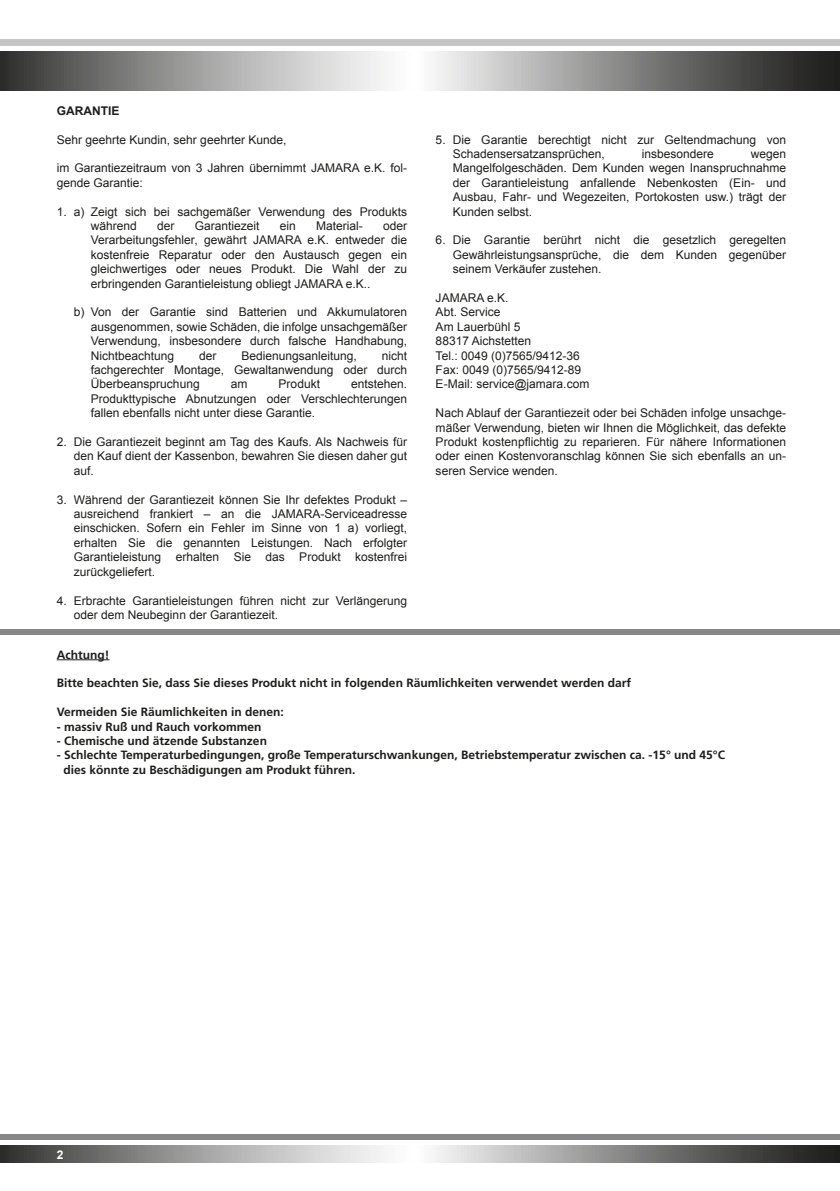
<style>
.page{position:relative;width:840px;height:1191px;background:#fff}
.page>*{position:absolute;margin:0;border:0;box-sizing:border-box;transform-origin:0 0}
.t1{font:12px/14.4px "Arial";color:#1d1d1b;text-align:justify}
.t2{font:700 12px/14.4px "Frutiger LT";color:#1d1d1b}
.t3{font:700 12px "Arial";color:#1d1d1b}
.t4{font:700 12px "Arial";color:#fff}
</style>
<div class="page">
<div style="left:0;top:40px;width:839px;height:6px;background:#c5c5c5"></div>
<svg style="left:0;top:51px;width:839px;height:40px;background:#949493"></svg>
<svg style="left:0;top:1145px;width:839px;height:17px;background:#949493"></svg>
<div style="left:0;top:1134px;width:839px;height:6px;background:#878787"></div>
<div style="left:0;top:629px;width:839px;height:6px;background:#878787"></div>
<hr style="left:57px;top:659px;width:52px;height:1px;background:#1d1d1b">
<p class="t3" style="left:57px;top:102px;width:64px">GARANTIE</p>
<p class="t1" style="left:57px;top:132px;width:231px">Sehr geehrte Kundin, sehr geehrter Kunde,</p>
<p class="t1" style="left:57px;top:161px;width:352px">im Garantiezeitraum von 3 Jahren übernimmt JAMARA e.K. fol&shy;gende Garantie:</p>
<p class="t1" style="left:91px;top:204px;width:318px;text-indent:-34px">1. a) Zeigt sich bei sachgemäßer Verwendung des Produkts während</p>
<p class="t1" style="left:157px;top:219px;width:19px">der</p>
<p class="t1" style="left:195px;top:219px;width:66px">Garantiezeit</p>
<p class="t1" style="left:280px;top:219px;width:18px">ein</p>
<p class="t1" style="left:316px;top:219px;width:48px">Material-</p>
<p class="t1" style="left:91px;top:219px;width:318px;text-indent:292px">oder Verarbeitungsfehler, gewährt JAMARA e.K. entweder die kostenfreie Reparatur oder den Austausch gegen ein gleichwertiges oder neues Produkt. Die Wahl der zu erbringenden Garantieleistung obliegt JAMARA e.K..</p>
<p class="t1" style="left:91px;top:305px;width:318px;text-indent:-17px">b) Von der Garantie sind Batterien und Akkumulatoren ausgenommen, sowie Schäden, die infolge unsachgemäßer Verwendung, insbesondere durch falsche Handhabung, Nichtbeachtung</p>
<p class="t1" style="left:91px;top:348px;width:318px;text-indent:291px">nicht fachgerechter Montage, Gewaltanwendung oder durch Überbeanspruchung</p>
<p class="t1" style="left:199px;top:348px;width:19px">der</p>
<p class="t1" style="left:241px;top:348px;width:117px">Bedienungsanleitung,</p>
<p class="t1" style="left:91px;top:377px;width:318px;text-indent:260px">entstehen.<br>Produkttypische Abnutzungen oder Verschlechterungen fallen ebenfalls nicht unter diese Garantie.</p>
<p class="t1" style="left:74px;top:435px;width:335px;text-indent:-17px">2. Die Garantiezeit beginnt am Tag des Kaufs. Als Nachweis für den Kauf dient der Kassenbon, bewahren Sie diesen daher gut auf.</p>
<p class="t1" style="left:74px;top:492px;width:335px;text-indent:-17px">3. Während der Garantiezeit können Sie Ihr defektes Produkt – ausreichend frankiert – an die JAMARA-Serviceadresse einschicken. Sofern ein Fehler im Sinne von 1 a) vorliegt, erhalten Sie die genannten Leistungen. Nach erfolgter Garantieleistung erhalten Sie das Produkt kostenfrei zurückgeliefert.</p>
<p class="t1" style="left:74px;top:593px;width:335px;text-indent:-17px">4. Erbrachte Garantieleistungen führen nicht zur Verlängerung oder dem Neubeginn der Garantiezeit.</p>
<p class="t1" style="left:231px;top:377px;width:18px">am</p>
<p class="t1" style="left:278px;top:377px;width:43px">Produkt</p>
<p class="t1" style="left:452px;top:132px;width:335px;text-indent:-17px">5. Die Garantie berechtigt nicht zur Geltendmachung von<br>Schadensersatzansprüchen,</p>
<p class="t1" style="left:641px;top:147px;width:74px">insbesondere</p>
<p class="t1" style="left:452px;top:147px;width:335px;text-indent:298px">wegen Mangelfolgeschäden. Dem Kunden wegen Inanspruchnahme der Garantieleistung anfallende Nebenkosten (Ein- und Ausbau, Fahr- und Wegezeiten, Portokosten usw.) trägt der Kunden selbst.</p>
<p class="t1" style="left:452px;top:233px;width:335px;text-indent:-17px">6. Die Garantie berührt nicht die gesetzlich geregelten Gewährleistungsansprüche, die dem Kunden gegenüber seinem Verkäufer zustehen.</p>
<p class="t1" style="left:435px;top:291px;width:155px;text-align:left">JAMARA e.K.<br>Abt. Service<br>Am Lauerbühl 5<br>88317 Aichstetten<br>Tel.: 0049 (0)7565/9412-36<br>Fax: 0049 (0)7565/9412-89<br>E-Mail: service@jamara.com</p>
<p class="t1" style="left:435px;top:406px;width:352px">Nach Ablauf der Garantiezeit oder bei Schäden infolge unsachge&shy;mäßer Verwendung, bieten wir Ihnen die Möglichkeit, das defekte Produkt kostenpflichtig zu reparieren. Für nähere Informationen oder einen Kostenvoranschlag können Sie sich ebenfalls an un&shy;seren Service wenden.</p>
<p class="t2" style="left:57px;top:647px;width:54px">Achtung!</p>
<p class="t2" style="left:57px;top:676px;width:575px">Bitte beachten Sie, dass Sie dieses Produkt nicht in folgenden Räumlichkeiten verwendet werden darf</p>
<p class="t2" style="left:57px;top:705px;width:228px">Vermeiden Sie Räumlichkeiten in denen:</p>
<p class="t2" style="left:57px;top:719px;width:206px">- massiv Ruß und Rauch vorkommen</p>
<p class="t2" style="left:57px;top:733px;width:212px">- Chemische und ätzende Substanzen</p>
<p class="t2" style="left:63px;top:748px;width:662px;text-indent:-7px">- Schlechte Temperaturbedingungen, große Temperaturschwankungen, Betriebstemperatur zwischen ca. -15° und 45°C dies könnte zu Beschädigungen am Produkt führen.</p>
<p class="t4" style="left:57px;top:1146px;width:8px">2</p>
</div>
